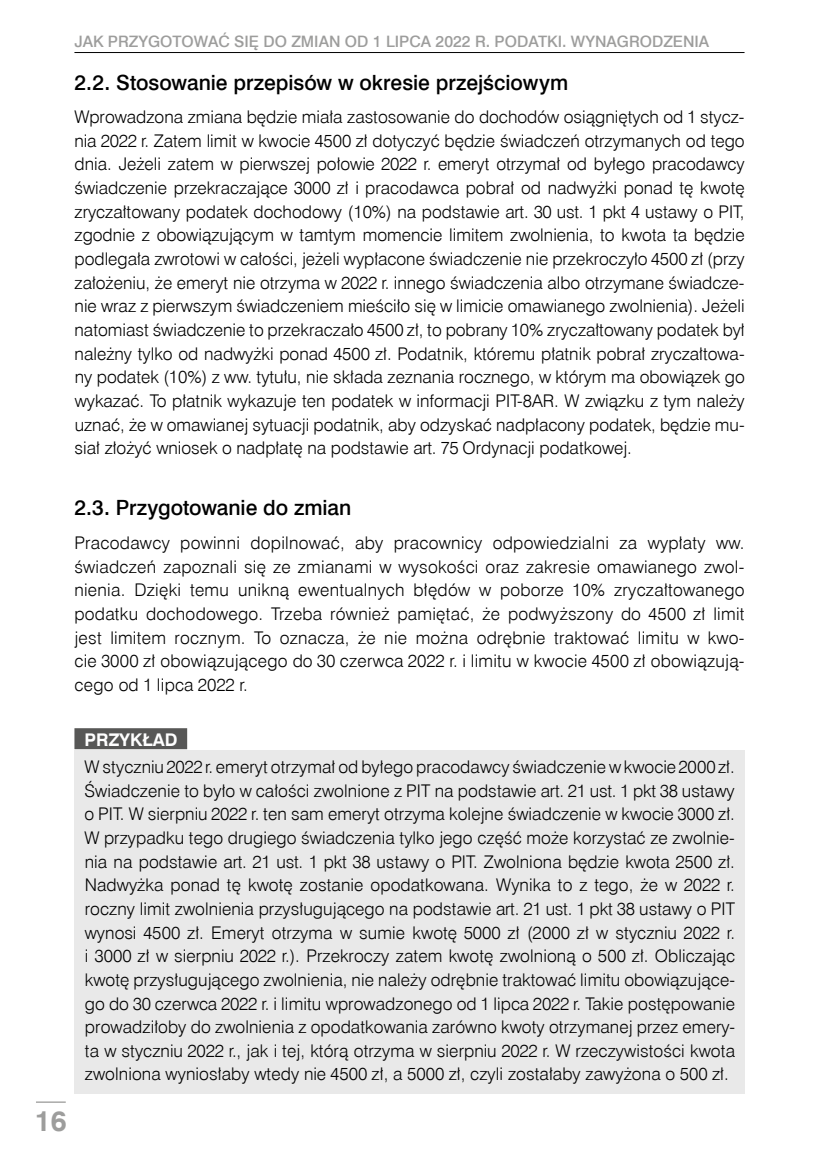
<style>
.page{position:relative;width:819px;height:1166px;background:#fff}
.page>*{position:absolute;margin:0;border:0;box-sizing:border-box;transform-origin:0 0}
.t1{font:700 28px "Swis 721 EU";color:#9d9d9c}
.t2{font:21px "Swis 721 Md EU";color:#000}
.t3{font:17.5px/23.6px "Swis 721 Lt EU";letter-spacing:.005em;color:#000;text-align:justify}
.t4{font:700 17.5px "Swis 721 EU";color:#fff}
.t5{font:15.75px "Swis 721 Md EU";color:#9d9d9c}
</style>
<div class="page">
<hr style="left:36px;top:1101px;width:30px;height:2px;background:#9d9d9c">
<hr style="left:74px;top:52px;width:670px;height:1px;background:#000">
<div style="left:74px;top:728px;width:113px;height:21px;background:#575756"></div>
<div style="left:74px;top:750px;width:670px;height:344px;background:#e9e9e9"></div>
<p class="t5" style="left:74px;top:32px;width:636px">JAK PRZYGOTOWAĆ SIĘ DO ZMIAN OD 1 LIPCA 2022 R. PODATKI. WYNAGRODZENIA</p>
<p class="t2" style="left:74px;top:69px;width:495px">2.2. Stosowanie przepisów w okresie przejściowym</p>
<p class="t3" style="left:74px;top:105px;width:672px">Wprowadzona zmiana będzie miała zastosowanie do dochodów osiągniętych od 1 stycz&shy;nia 2022 r. Zatem limit w kwocie 4500 zł dotyczyć będzie świadczeń otrzymanych od tego dnia. Jeżeli zatem w pierwszej połowie 2022 r. emeryt otrzymał od byłego pracodawcy świadczenie przekraczające 3000 zł i pracodawca pobrał od nadwyżki ponad tę kwotę zryczałtowany podatek dochodowy (10%) na podstawie art. 30 ust. 1 pkt 4 ustawy o PIT, zgodnie z obowiązującym w tamtym momencie limitem zwolnienia, to kwota ta będzie podlegała zwrotowi w całości, jeżeli wypłacone świadczenie nie przekroczyło 4500 zł (przy założeniu, że emeryt nie otrzyma w 2022 r. innego świadczenia albo otrzymane świadcze&shy;nie wraz z pierwszym świadczeniem mieściło się w limicie omawianego zwolnienia). Jeżeli natomiast świadczenie to przekraczało 4500 zł, to pobrany 10% zryczałtowany podatek był należny tylko od nadwyżki ponad 4500 zł. Podatnik, któremu płatnik pobrał zryczałtowa&shy;ny podatek (10%) z ww. tytułu, nie składa zeznania rocznego, w którym ma obowiązek go wykazać. To płatnik wykazuje ten podatek w informacji PIT-8AR. W związku z tym należy uznać, że w omawianej sytuacji podatnik, aby odzyskać nadpłacony podatek, będzie mu&shy;siał złożyć wniosek o nadpłatę na podstawie art. 75 Ordynacji podatkowej.</p>
<p class="t2" style="left:74px;top:495px;width:278px">2.3. Przygotowanie do zmian</p>
<p class="t3" style="left:74px;top:531px;width:671px">Pracodawcy powinni dopilnować, aby pracownicy odpowiedzialni za wypłaty ww. świadczeń zapoznali się ze zmianami w wysokości oraz zakresie omawianego zwol&shy;nienia. Dzięki temu unikną ewentualnych błędów w poborze 10% zryczałtowanego podatku dochodowego. Trzeba również pamiętać, że podwyższony do 4500 zł limit jest limitem rocznym. To oznacza, że nie można odrębnie traktować limitu w kwo&shy;cie 3000 zł obowiązującego do 30 czerwca 2022 r. i limitu w kwocie 4500 zł obowiązują&shy;cego od 1 lipca 2022 r.</p>
<p class="t4" style="left:85px;top:729px;width:94px">PRZYKŁAD</p>
<p class="t3" style="left:84px;top:755px;width:652px">W styczniu2022r. emeryt otrzymał od byłego pracodawcy świadczenie wkwocie2000zł.<br>Świadczenie to było w całości zwolnione z PIT na podstawie art. 21 ust. 1 pkt 38 ustawy o PIT. W sierpniu 2022 r. ten sam emeryt otrzyma kolejne świadczenie w kwocie 3000 zł.<br>W przypadku tego drugiego świadczenia tylko jego część może korzystać ze zwolnie&shy;nia na podstawie art. 21 ust. 1 pkt 38 ustawy o PIT. Zwolniona będzie kwota 2500 zł.<br>Nadwyżka ponad tę kwotę zostanie opodatkowana. Wynika to z tego, że w 2022 r. roczny limit zwolnienia przysługującego na podstawie art. 21 ust. 1 pkt 38 ustawy o PIT wynosi 4500 zł. Emeryt otrzyma w sumie kwotę 5000 zł (2000 zł w styczniu 2022 r. i 3000 zł w sierpniu 2022 r.). Przekroczy zatem kwotę zwolnioną o 500 zł. Obliczając kwotę przysługującego zwolnienia, nie należy odrębnie traktować limitu obowiązujące&shy;go do 30 czerwca 2022 r. i limitu wprowadzonego od 1 lipca 2022 r. Takie postępowanie prowadziłoby do zwolnienia z opodatkowania zarówno kwoty otrzymanej przez emery&shy;ta w styczniu 2022 r., jak i tej, którą otrzyma w sierpniu 2022 r. W rzeczywistości kwota zwolniona wyniosłaby wtedy nie 4500 zł, a 5000 zł, czyli zostałaby zawyżona o 500 zł.</p>
<h1 class="t1" style="left:35px;top:1104px;width:33px">16</h1>
</div>
